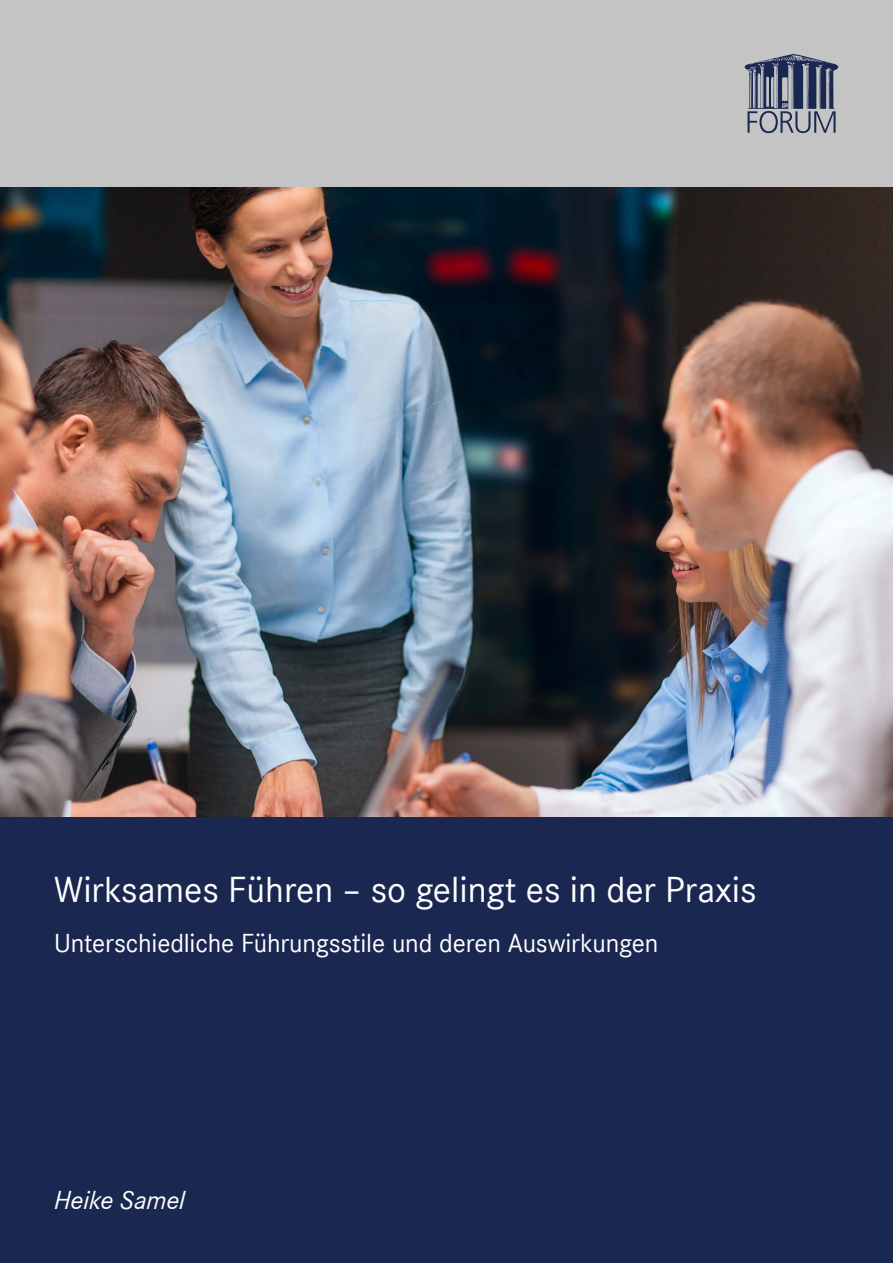
<style>
.page{position:relative;width:893px;height:1263px;background:#fff}
.page>*{position:absolute;margin:0;border:0;box-sizing:border-box;transform-origin:0 0}
.t1{font:37.5px "Corporate S";color:#fff}
.t2{font:27px "Corporate S";letter-spacing:-.005em;color:#fff}
.t3{font:italic 27px "Corporate S";letter-spacing:-.005em;color:#fff}
</style>
<div class="page">
<div style="left:0;top:0;width:893px;height:196px;background:#c4c4c5"></div>
<svg style="left:745px;top:54px;width:93px;height:79px"></svg>
<div style="left:0;top:812px;width:893px;height:451px;background:#1a2851"></div>
<img style="left:0;top:187px;width:893px;height:629px">
<h1 class="t1" style="left:54px;top:868px;width:704px">Wirksames Führen – so gelingt es in der Praxis</h1>
<p class="t2" style="left:54px;top:927px;width:606px">Unterschiedliche Führungsstile und deren Auswirkungen</p>
<p class="t3" style="left:54px;top:1184px;width:133px">Heike Samel</p>
</div>
